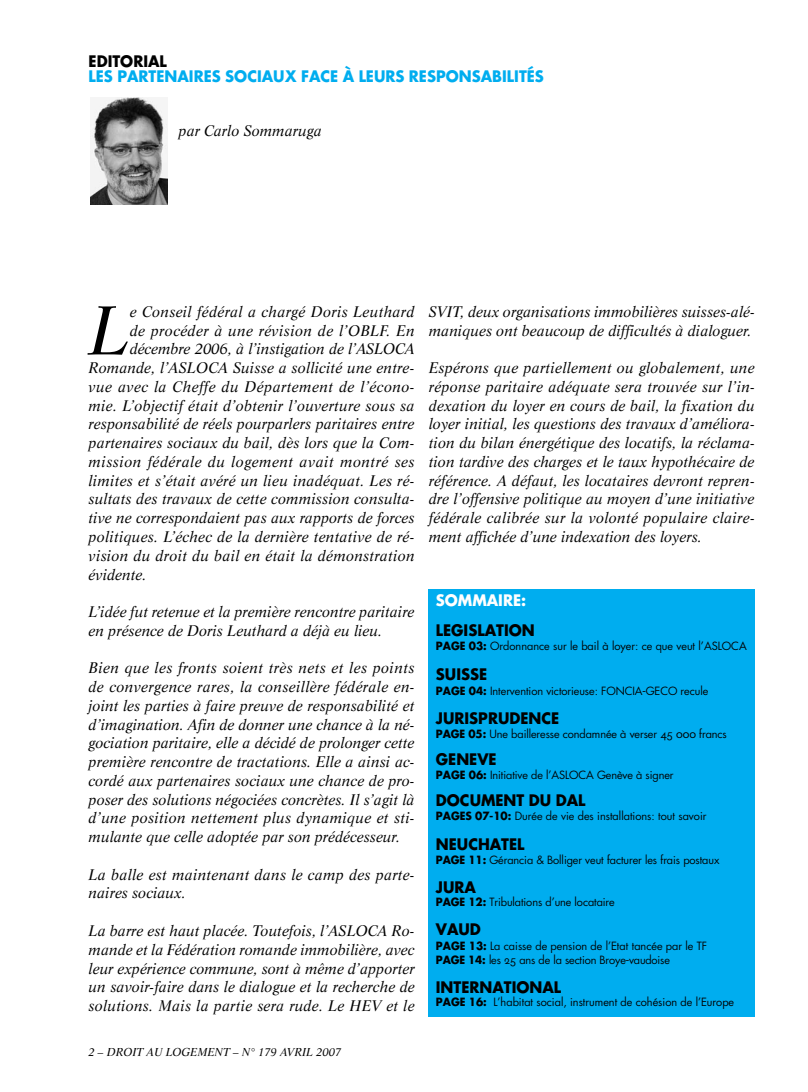
<style>
.page{position:relative;width:808px;height:1092px;background:#fff}
.page>*{position:absolute;margin:0;border:0;box-sizing:border-box;transform-origin:0 0}
.t1{font:italic 67.5px "Life";color:#000}
.t2{font:17.5px "Renner Bold Archi Type";color:#000}
.t3{font:17.5px "Renner Bold Archi Type";color:#00adef}
.t4{font:17.5px "Renner Bold Archi Type";color:#fff}
.t5{font:italic 15px/18.8px "Life";letter-spacing:.005em;color:#000}
.t6{font:italic 15px "Life";letter-spacing:.025em;color:#000}
.t7{font:italic 15px "Life";letter-spacing:.03em;color:#000}
.t8{font:12.5px/13.8px "Renner Archi Type OSF";letter-spacing:-.005em;color:#000}
.t9{font:italic 11.25px "Life";color:#000}
.s1{font-family:"Renner Bold Archi Type"}
</style>
<div class="page">
<img style="left:91px;top:97px;width:77px;height:107px">
<div style="left:429px;top:589px;width:326px;height:427px;background:#00adef"></div>
<p class="t2" style="left:89px;top:50px;width:18px">EDITORIAL</p>
<p class="t3" style="left:89px;top:65px;width:49px">LES PARTENAIRES</p>
<p class="t3" style="left:225px;top:65px;width:11px">SOCIAU</p>
<p class="t3" style="left:285px;top:65px;width:27px">X FACE</p>
<p class="t3" style="left:343px;top:65px;width:26px">À LEURS</p>
<p class="t3" style="left:409px;top:65px;width:47px">RESPONSABILIT</p>
<p class="t3" style="left:527px;top:65px;width:17px">ÉS</p>
<p class="t5" style="left:179px;top:121px;width:145px">par Carlo Sommaruga</p>
<h1 class="t1" style="left:89px;top:289px;width:43px">L</h1>
<p class="t5" style="left:130px;top:302px;width:286px">e Conseil fédéral a chargé Doris Leuthard</p>
<p class="t6" style="left:130px;top:321px;width:286px">de procéder à une révision de l’OBLF. En</p>
<p class="t5" style="left:130px;top:339px;width:286px">décembre 2006, à l’instigation de l’ASLOCA</p>
<p class="t5" style="left:89px;top:358px;width:327px">Romande, l’ASLOCA Suisse a sollicité une entre-</p>
<p class="t6" style="left:89px;top:377px;width:327px">vue avec la Cheffe du Département de l’écono-</p>
<p class="t5" style="left:89px;top:396px;width:327px">mie. L’objectif était d’obtenir l’ouverture sous sa</p>
<p class="t5" style="left:89px;top:414px;width:327px">responsabilité de réels pourparlers paritaires entre</p>
<p class="t5" style="left:89px;top:433px;width:327px">partenaires sociaux du bail, dès lors que la Com-</p>
<p class="t7" style="left:89px;top:452px;width:328px">mission fédérale du logement avait montré ses</p>
<p class="t5" style="left:89px;top:471px;width:327px">limites et s’était avéré un lieu inadéquat. Les ré-</p>
<p class="t5" style="left:89px;top:489px;width:327px">sultats des travaux de cette commission consulta-</p>
<p class="t5" style="left:89px;top:508px;width:327px">tive ne correspondaient pas aux rapports de forces</p>
<p class="t5" style="left:89px;top:527px;width:327px">politiques. L’échec de la dernière tentative de ré-</p>
<p class="t5" style="left:89px;top:546px;width:328px">vision du droit du bail en était la démonstration</p>
<p class="t5" style="left:89px;top:564px;width:60px">évidente.</p>
<p class="t5" style="left:89px;top:602px;width:327px">L’idée fut retenue et la première rencontre paritaire en présence de Doris Leuthard a déjà eu lieu.</p>
<p class="t5" style="left:89px;top:658px;width:327px;text-align:justify">Bien que les fronts soient très nets et les points de convergence rares, la conseillère fédérale en&shy;joint les parties à faire preuve de responsabilité et d’imagination. Afin de donner une chance à la né&shy;gociation paritaire, elle a décidé de prolonger cette première rencontre de tractations. Elle a ainsi ac&shy;cordé aux partenaires sociaux une chance de pro&shy;poser des solutions négociées concrètes. Il s’agit là d’une position nettement plus dynamique et sti&shy;mulante que celle adoptée par son prédécesseur.</p>
<p class="t5" style="left:89px;top:864px;width:327px">La balle est maintenant dans le camp des parte&shy;naires sociaux.</p>
<p class="t5" style="left:89px;top:921px;width:328px;text-align:justify">La barre est haut placée. Toutefois, l’ASLOCA Ro&shy;mande et la Fédération romande immobilière, avec leur expérience commune, sont à même d’apporter un savoir-faire dans le dialogue et la recherche de solutions. Mais la partie sera rude. Le HEV et le</p>
<p class="t5" style="left:429px;top:302px;width:327px">SVIT, deux organisations immobilières suisses-alé&shy;maniques ont beaucoup de difficultés à dialoguer.</p>
<p class="t5" style="left:429px;top:358px;width:327px;text-align:justify">Espérons que partiellement ou globalement, une réponse paritaire adéquate sera trouvée sur l’in&shy;dexation du loyer en cours de bail, la fixation du loyer initial, les questions des travaux d’améliora&shy;tion du bilan énergétique des locatifs, la réclama&shy;tion tardive des charges et le taux hypothécaire de référence. A défaut, les locataires devront repren&shy;dre l’offensive politique au moyen d’une initiative fédérale calibrée sur la volonté populaire claire&shy;ment affichée d’une indexation des loyers.</p>
<p class="t4" style="left:436px;top:589px;width:61px">SOMMAIRE</p>
<p class="t4" style="left:521px;top:589px;width:7px">:</p>
<p class="t2" style="left:436px;top:619px;width:100px">LEGISLATION</p>
<p class="t8" style="left:436px;top:639px;width:312px"><span class="s1">PAGE 03:</span> Ordonnance sur le bail à loyer: ce que veut l’ASLOCA</p>
<p class="t2" style="left:436px;top:663px;width:53px">SUISSE</p>
<p class="t8" style="left:436px;top:684px;width:274px"><span class="s1">PAGE 04:</span> Intervention victorieuse: FONCIA-GECO recule</p>
<p class="t2" style="left:436px;top:707px;width:125px">JURISPRUDENCE</p>
<p class="t8" style="left:436px;top:726px;width:292px"><span class="s1">PAGE 05:</span> Une bailleresse condamnée à verser 45 000 francs</p>
<p class="t2" style="left:436px;top:748px;width:62px">GENEVE</p>
<p class="t8" style="left:436px;top:767px;width:239px"><span class="s1">PAGE 06:</span> Initiative de l’ASLOCA Genève à signer</p>
<p class="t2" style="left:436px;top:789px;width:151px">DOCUMENT DU DAL</p>
<p class="t8" style="left:436px;top:809px;width:272px"><span class="s1">PAGES 07-10:</span> Durée de vie des installations: tout savoir</p>
<p class="t2" style="left:436px;top:833px;width:90px">NEUCHATEL</p>
<p class="t8" style="left:436px;top:852px;width:285px"><span class="s1">PAGE 11:</span> Gérancia &amp; Bolliger veut facturer les frais postaux</p>
<p class="t2" style="left:436px;top:875px;width:42px">JURA</p>
<p class="t8" style="left:436px;top:895px;width:180px"><span class="s1">PAGE 12:</span> Tribulations d’une locataire</p>
<p class="t2" style="left:436px;top:918px;width:47px">VAUD</p>
<p class="t8" style="left:436px;top:939px;width:273px"><span class="s1">PAGE 13:</span> La caisse de pension de l’Etat tancée par le TF<br><span class="s1">PAGE 14:</span> les 25 ans de la section Broye-vaudoise</p>
<p class="t2" style="left:436px;top:975px;width:127px">INTERNATIONAL</p>
<p class="t8" style="left:436px;top:995px;width:300px"><span class="s1">PAGE 16:</span> L’habitat social, instrument de cohésion de l’Europe</p>
<p class="t9" style="left:98px;top:1045px;width:245px">– droit au lo gement – N° 179 avril 2007</p>
</div>
